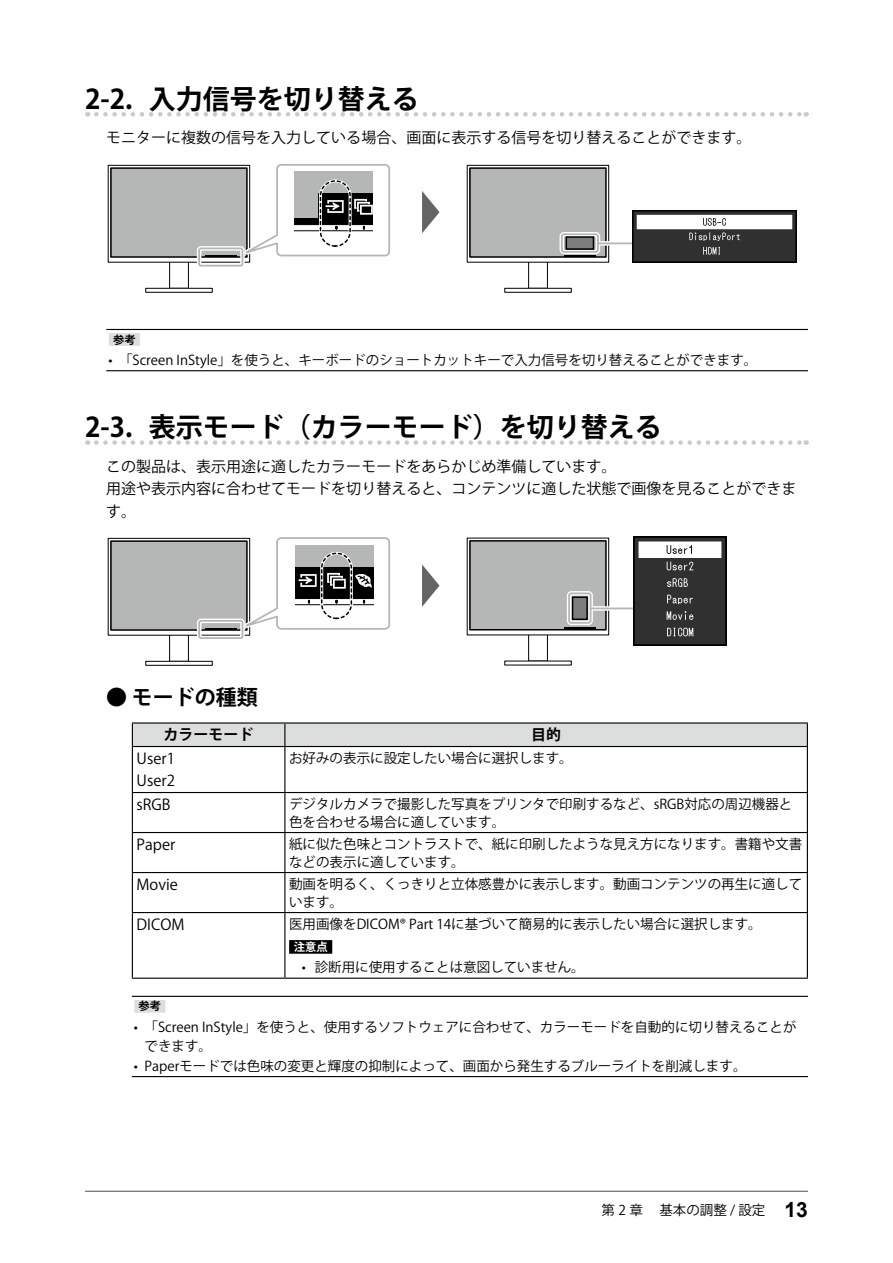
<style>
.page{position:relative;width:893px;height:1263px;background:#fff}
.page>*{position:absolute;margin:0;border:0;box-sizing:border-box;transform-origin:0 0}
.t1{font:700 27px "Koz Go Pro";color:#000}
.t2{font:700 21px "Koz Go Pro";color:#000}
.t3{font:15px/22.5px "Koz Go Pro";color:#000}
.t4{font:700 15px "Koz Go Pro";color:#000}
.t5{font:13.5px/18px "Koz Go Pro";color:#000}
.t6{font:700 11.25px "Koz Go Pro";color:#000}
.t7{font:700 11.25px "Koz Go Pro";color:#fff}
.s1{font-family:"Arial";font-weight:700;font-size:21px}
</style>
<div class="page">
<svg style="left:96px;top:112px;width:711px;height:5px"></svg>
<svg style="left:96px;top:440px;width:711px;height:5px"></svg>
<div style="left:169px;top:249px;width:20px;height:40px;border:1px solid #000"></div>
<div style="left:145px;top:288px;width:68px;height:5px;border:1px solid #000"></div>
<div style="left:108px;top:165px;width:142px;height:97px;background:#fff"></div>
<div style="left:108px;top:165px;width:142px;height:98px;border:1px solid #000"></div>
<div style="left:111px;top:168px;width:136px;height:89px;background:#b5b6b6"></div>
<div style="left:110px;top:167px;width:138px;height:91px;border:2px solid #000"></div>
<hr style="left:205px;top:255px;width:31px;height:1px;background:#000">
<div style="left:528px;top:249px;width:20px;height:40px;border:1px solid #000"></div>
<div style="left:504px;top:288px;width:68px;height:5px;border:1px solid #000"></div>
<div style="left:467px;top:165px;width:142px;height:97px;background:#fff"></div>
<div style="left:467px;top:165px;width:142px;height:98px;border:1px solid #000"></div>
<div style="left:470px;top:168px;width:136px;height:89px;background:#b5b6b6"></div>
<div style="left:469px;top:167px;width:138px;height:91px;border:2px solid #000"></div>
<hr style="left:564px;top:255px;width:31px;height:1px;background:#000">
<svg style="left:422px;top:191px;width:17px;height:42px"></svg>
<div style="left:197px;top:246px;width:48px;height:22px;border:4px solid #fff;border-radius:2px"></div>
<div style="left:198px;top:247px;width:45px;height:20px;border:2px solid #b5b6b6;border-radius:2px"></div>
<div style="left:560px;top:232px;width:40px;height:22px;border:4px solid #fff;border-radius:2px"></div>
<div style="left:561px;top:233px;width:38px;height:20px;border:2px solid #b5b6b6;border-radius:2px"></div>
<svg style="left:210px;top:164px;width:181px;height:104px"></svg>
<div style="left:566px;top:237px;width:27px;height:12px;background:#7d7d7d"></div>
<div style="left:565px;top:236px;width:29px;height:14px;border:2px solid #000"></div>
<div style="left:600px;top:241px;width:32px;height:5px;background:#eaeaea"></div>
<hr style="left:599px;top:242px;width:33px;height:2px;background:#b5b6b6">
<img style="left:632px;top:211px;width:165px;height:51px">
<hr style="left:106px;top:329px;width:702px;height:1px;background:#000">
<hr style="left:106px;top:370px;width:702px;height:1px;background:#000">
<div style="left:109px;top:333px;width:31px;height:13px;background:#dcdddd"></div>
<div style="left:169px;top:622px;width:20px;height:40px;border:1px solid #000"></div>
<div style="left:145px;top:661px;width:68px;height:5px;border:1px solid #000"></div>
<div style="left:108px;top:538px;width:142px;height:97px;background:#fff"></div>
<div style="left:108px;top:538px;width:142px;height:98px;border:1px solid #000"></div>
<div style="left:111px;top:541px;width:136px;height:89px;background:#b5b6b6"></div>
<div style="left:110px;top:540px;width:138px;height:91px;border:2px solid #000"></div>
<hr style="left:205px;top:628px;width:31px;height:1px;background:#000">
<div style="left:528px;top:622px;width:20px;height:39px;border:1px solid #000"></div>
<svg style="left:469px;top:630px;width:138px;height:3px"></svg>
<div style="left:470px;top:541px;width:136px;height:89px;background:#b5b6b6"></div>
<div style="left:469px;top:540px;width:138px;height:90px;border:2px solid #000"></div>
<hr style="left:564px;top:627px;width:31px;height:2px;background:#000">
<div style="left:573px;top:597px;width:14px;height:22px;background:#7d7d7d"></div>
<div style="left:572px;top:596px;width:16px;height:24px;border:2px solid #000"></div>
<div style="left:567px;top:591px;width:26px;height:34px;border:4px solid #fff;border-radius:2px"></div>
<div style="left:568px;top:592px;width:23px;height:32px;border:2px solid #b5b6b6;border-radius:2px"></div>
<div style="left:197px;top:619px;width:48px;height:21px;border:4px solid #fff;border-radius:2px"></div>
<div style="left:198px;top:620px;width:45px;height:19px;border:2px solid #b5b6b6;border-radius:2px"></div>
<div style="left:592px;top:606px;width:55px;height:5px;background:#e5e5e5"></div>
<hr style="left:591px;top:607px;width:54px;height:2px;background:#b5b6b6">
<svg style="left:422px;top:564px;width:17px;height:43px"></svg>
<img style="left:634px;top:537px;width:92px;height:108px">
<svg style="left:210px;top:537px;width:181px;height:103px"></svg>
<div style="left:320px;top:552px;width:33px;height:68px;border:3px solid #fff;border-radius:15px"></div>
<div style="left:321px;top:553px;width:31px;height:66px;border:2px dashed #000;border-radius:15px"></div>
<hr style="left:132px;top:722px;width:153px;height:1px;background:#000">
<hr style="left:285px;top:722px;width:523px;height:1px;background:#000">
<svg style="left:132px;top:723px;width:676px;height:23px;background:#d5d5d5"></svg>
<hr style="left:132px;top:747px;width:1px;height:45px;background:#000">
<hr style="left:284px;top:747px;width:1px;height:45px;background:#000">
<hr style="left:807px;top:747px;width:1px;height:45px;background:#000">
<hr style="left:132px;top:793px;width:1px;height:39px;background:#000">
<hr style="left:284px;top:793px;width:1px;height:39px;background:#000">
<hr style="left:807px;top:793px;width:1px;height:39px;background:#000">
<hr style="left:132px;top:833px;width:1px;height:39px;background:#000">
<hr style="left:284px;top:833px;width:1px;height:39px;background:#000">
<hr style="left:807px;top:833px;width:1px;height:39px;background:#000">
<hr style="left:132px;top:873px;width:1px;height:39px;background:#000">
<hr style="left:284px;top:873px;width:1px;height:39px;background:#000">
<hr style="left:807px;top:873px;width:1px;height:39px;background:#000">
<hr style="left:132px;top:913px;width:1px;height:65px;background:#000">
<hr style="left:284px;top:913px;width:1px;height:65px;background:#000">
<hr style="left:807px;top:913px;width:1px;height:65px;background:#000">
<hr style="left:132px;top:746px;width:153px;height:1px;background:#000">
<hr style="left:285px;top:746px;width:523px;height:1px;background:#000">
<hr style="left:132px;top:792px;width:153px;height:1px;background:#000">
<hr style="left:285px;top:792px;width:523px;height:1px;background:#000">
<hr style="left:132px;top:832px;width:153px;height:1px;background:#000">
<hr style="left:285px;top:832px;width:523px;height:1px;background:#000">
<hr style="left:132px;top:872px;width:153px;height:1px;background:#000">
<hr style="left:285px;top:872px;width:523px;height:1px;background:#000">
<hr style="left:132px;top:912px;width:153px;height:1px;background:#000">
<hr style="left:285px;top:912px;width:523px;height:1px;background:#000">
<hr style="left:132px;top:978px;width:153px;height:1px;background:#000">
<hr style="left:285px;top:978px;width:523px;height:1px;background:#000">
<div style="left:289px;top:940px;width:43px;height:14px;background:#000"></div>
<hr style="left:132px;top:996px;width:676px;height:1px;background:#000">
<hr style="left:132px;top:1076px;width:676px;height:1px;background:#000">
<div style="left:134px;top:1000px;width:31px;height:13px;background:#dcdddd"></div>
<hr style="left:85px;top:1191px;width:723px;height:1px;background:#595757">
<h1 class="t1" style="left:85px;top:82px;width:335px">2-2. 入力信号を切り替える</h1>
<p class="t3" style="left:106px;top:127px;width:646px">モニターに複数の信号を入力している場合、画面に表示する信号を切り替えることができます。</p>
<p class="t6" style="left:113px;top:332px;width:24px">参考</p>
<p class="t5" style="left:108px;top:351px;width:650px">• 「Screen InStyle」を使うと、キーボードのショートカットキーで入力信号を切り替えることができます。</p>
<h1 class="t1" style="left:85px;top:410px;width:578px">2-3. 表示モード（カラーモード）を切り替える</h1>
<p class="t3" style="left:106px;top:455px;width:691px">この製品は、表示用途に適したカラーモードをあらかじめ準備しています。<br>用途や表示内容に合わせてモードを切り替えると、コンテンツに適した状態で画像を見ることができます。</p>
<h2 class="t2" style="left:106px;top:684px;width:153px">● モードの種類</h2>
<p class="t4" style="left:164px;top:725px;width:91px">カラーモード</p>
<p class="t4" style="left:531px;top:725px;width:31px">目的</p>
<p class="t3" style="left:137px;top:748px;width:40px">User1<br>User2</p>
<p class="t5" style="left:289px;top:749px;width:285px">お好みの表示に設定したい場合に選択します。</p>
<p class="t3" style="left:137px;top:794px;width:36px">sRGB</p>
<p class="t5" style="left:289px;top:795px;width:505px">デジタルカメラで撮影した写真をプリンタで印刷するなど、sRGB対応の周辺機器と色を合わせる場合に適しています。</p>
<p class="t3" style="left:137px;top:834px;width:40px">Paper</p>
<p class="t5" style="left:289px;top:835px;width:515px">紙に似た色味とコントラストで、紙に印刷したような見え方になります。書籍や文書などの表示に適しています。</p>
<p class="t3" style="left:137px;top:874px;width:43px">Movie</p>
<p class="t5" style="left:289px;top:875px;width:515px">動画を明るく、くっきりと立体感豊かに表示します。動画コンテンツの再生に適しています。</p>
<p class="t3" style="left:137px;top:914px;width:49px">DICOM</p>
<p class="t5" style="left:289px;top:915px;width:474px">医用画像をDICOM® Part 14に基づいて簡易的に表示したい場合に選択します。</p>
<p class="t7" style="left:294px;top:940px;width:35px">注意点</p>
<p class="t5" style="left:302px;top:959px;width:284px">• 診断用に使用することは意図していません。</p>
<p class="t6" style="left:139px;top:999px;width:24px">参考</p>
<p class="t5" style="left:145px;top:1017px;width:653px;line-height:19.5px;text-indent:-11px">• 「Screen InStyle」を使うと、使用するソフトウェアに合わせて、カラーモードを自動的に切り替えることができます。</p>
<p class="t5" style="left:134px;top:1057px;width:614px">• Paperモードでは色味の変更と輝度の抑制によって、画面から発生するブルーライトを削減します。</p>
<p class="t5" style="left:602px;top:1202px;width:208px">第 2 章　基本の調整 / 設定 <span class="s1">13</span></p>
</div>
